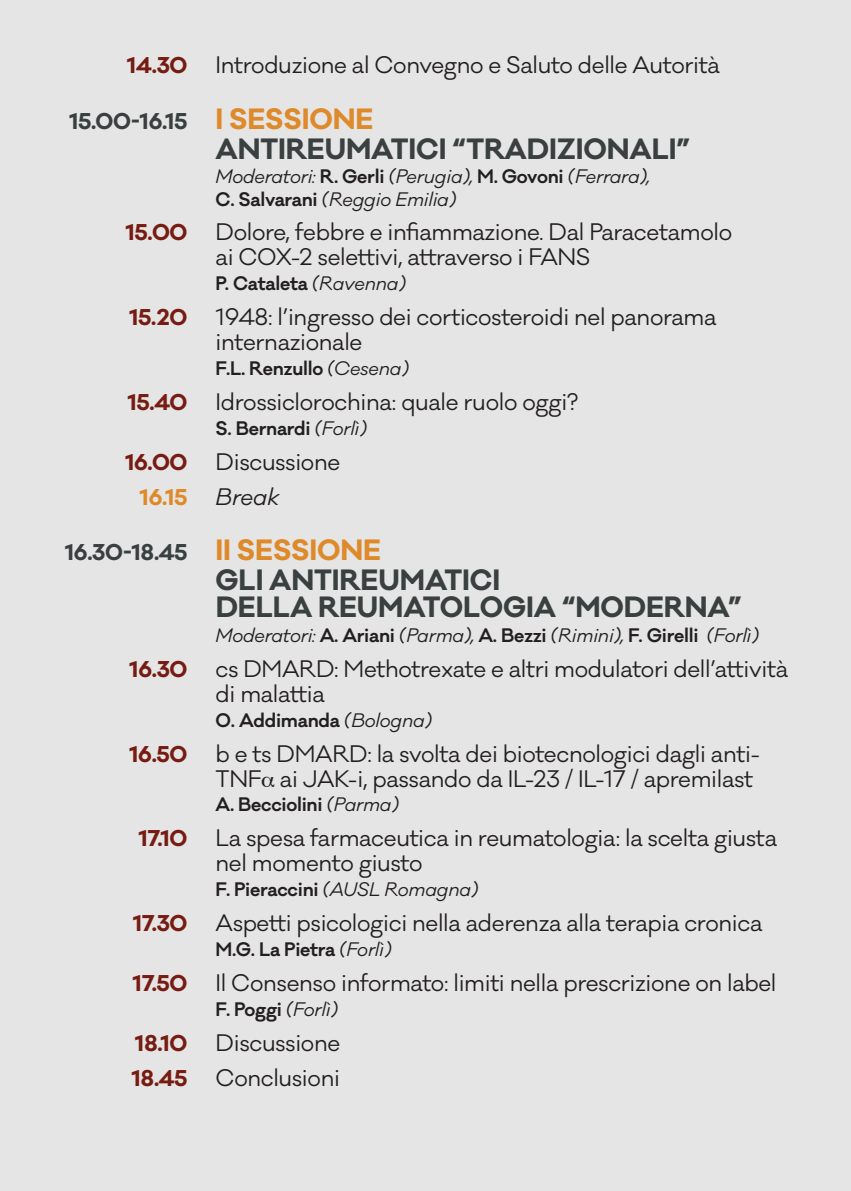
<style>
.page{position:relative;width:851px;height:1191px;background:#fff}
.page>*{position:absolute;margin:0;border:0;box-sizing:border-box;transform-origin:0 0}
.t1{font:700 27px/27px "Galano Classic";letter-spacing:-.005em;color:#3a3f40}
.t2{font:22px/25px "Galano Classic";letter-spacing:-.015em;color:#231f20}
.t3{font:italic 22px "Galano Classic";letter-spacing:-.015em;color:#231f20}
.t4{font:700 21px "Galano Classic";letter-spacing:-.015em;color:#761c12}
.t5{font:700 21px "Galano Classic";letter-spacing:-.015em;color:#3a3f40}
.t6{font:700 21px "Galano Classic";color:#de8a2a}
.t7{font:italic 18px/22px "Galano Classic";letter-spacing:-.015em;color:#231f20}
.t8{font:600 18px "Galano Classic";letter-spacing:-.015em;color:#231f20}
.s1{font-size:27px;color:#de8a2a}
.s2{font-weight:600;font-style:normal}
.s3{font-weight:400;font-style:italic}
</style>
<div class="page">
<div style="left:0;top:0;width:850px;height:1191px;background:#e5e5e5"></div>
<p class="t4" style="left:127px;top:51px;width:62px">14.30</p>
<p class="t2" style="left:215px;top:53px;width:506px">Introduzione al Convegno e Saluto delle Autorità</p>
<p class="t5" style="left:69px;top:107px;width:306px">15.00-16.15 <span class="s1">I SESSIONE</span></p>
<p class="t1" style="left:215px;top:135px;width:476px">ANTIREUMATICI “TRADIZIONALI”</p>
<p class="t7" style="left:215px;top:166px;width:436px">Moderatori: <span class="s2">R. Gerli</span> (Perugia), <span class="s2">M. Govoni</span> (Ferrara),<br><span class="s2">C. Salvarani</span> (Reggio Emilia)</p>
<p class="t4" style="left:125px;top:218px;width:64px">15.00</p>
<p class="t2" style="left:215px;top:220px;width:518px">Dolore, febbre e infiammazione. Dal Paracetamolo ai COX-2 selettivi, attraverso i FANS</p>
<p class="t8" style="left:215px;top:272px;width:192px">P. Cataleta <span class="s3">(Ravenna)</span></p>
<p class="t4" style="left:129px;top:303px;width:60px">15.20</p>
<p class="t2" style="left:215px;top:305px;width:502px">1948: l’ingresso dei corticosteroidi nel panorama internazionale</p>
<p class="t8" style="left:215px;top:356px;width:195px">F.L. Renzullo <span class="s3">(Cesena)</span></p>
<p class="t4" style="left:127px;top:388px;width:62px">15.40</p>
<p class="t2" style="left:215px;top:390px;width:364px">Idrossiclorochina: quale ruolo oggi?</p>
<p class="t8" style="left:215px;top:416px;width:153px">S. Bernardi <span class="s3">(Forlì)</span></p>
<p class="t4" style="left:125px;top:448px;width:64px">16.00</p>
<p class="t2" style="left:215px;top:449px;width:126px">Discussione</p>
<p class="t6" style="left:139px;top:483px;width:49px">16.15</p>
<p class="t3" style="left:215px;top:482px;width:66px">Break</p>
<p class="t5" style="left:65px;top:538px;width:318px">16.30-18.45 <span class="s1">II SESSIONE</span></p>
<p class="t1" style="left:215px;top:566px;width:527px">GLI ANTIREUMATICI<br>DELLA REUMATOLOGIA “MODERNA”</p>
<p class="t7" style="left:215px;top:624px;width:545px">Moderatori: <span class="s2">A. Ariani</span> (Parma), <span class="s2">A. Bezzi</span> (Rimini), <span class="s2">F. Girelli</span> (Forlì)</p>
<p class="t4" style="left:129px;top:655px;width:60px">16.30</p>
<p class="t2" style="left:215px;top:656px;width:574px">cs DMARD: Methotrexate e altri modulatori dell’attività di malattia</p>
<p class="t8" style="left:215px;top:708px;width:218px">O. Addimanda <span class="s3">(Bologna)</span></p>
<p class="t4" style="left:129px;top:739px;width:60px">16.50</p>
<p class="t2" style="left:215px;top:741px;width:546px">b e ts DMARD: la svolta dei biotecnologici dagli anti-<br>TNF ai JAK-i, passando da IL-23 / IL-17 / apremilast</p>
<p class="t8" style="left:215px;top:792px;width:185px">A. Becciolini <span class="s3">(Parma)</span></p>
<p class="t4" style="left:138px;top:824px;width:50px">17.10</p>
<p class="t2" style="left:215px;top:826px;width:563px">La spesa farmaceutica in reumatologia: la scelta giusta nel momento giusto</p>
<p class="t7" style="left:215px;top:878px;width:264px"><span class="s2">F. Pieraccini</span> (AUSL Romagna)</p>
<p class="t4" style="left:133px;top:909px;width:56px">17.30</p>
<p class="t2" style="left:215px;top:910px;width:548px">Aspetti psicologici nella aderenza alla terapia cronica</p>
<p class="t8" style="left:215px;top:937px;width:177px">M.G. La Pietra <span class="s3">(Forlì)</span></p>
<p class="t4" style="left:133px;top:969px;width:56px">17.50</p>
<p class="t2" style="left:215px;top:970px;width:562px">Il Consenso informato: limiti nella prescrizione on label</p>
<p class="t8" style="left:215px;top:997px;width:124px">F. Poggi <span class="s3">(Forlì)</span></p>
<p class="t4" style="left:135px;top:1028px;width:54px">18.10</p>
<p class="t2" style="left:215px;top:1030px;width:126px">Discussione</p>
<p class="t4" style="left:131px;top:1063px;width:58px">18.45</p>
<p class="t2" style="left:215px;top:1065px;width:126px">Conclusioni</p>
</div>
